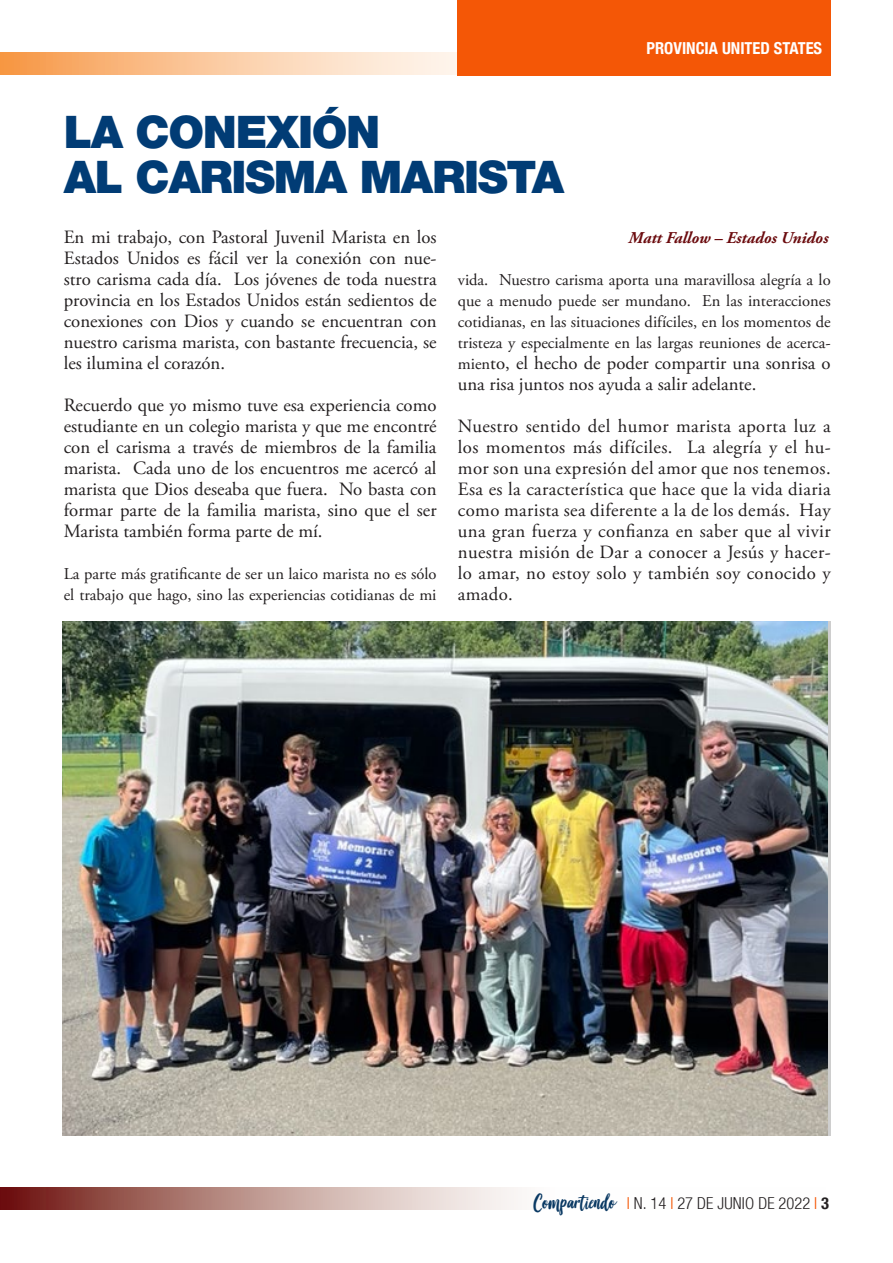
<style>
.page{position:relative;width:893px;height:1263px;background:#fff}
.page>*{position:absolute;margin:0;border:0;box-sizing:border-box;transform-origin:0 0}
.DidacaliaFotos{font:900 45px "Helvetica Neue";letter-spacing:-.03em;color:#013c75}
.t1{font:18.75px/21px "Adobe Garamond Pro";color:#231f20;text-align:justify}
.t2{font:16.5px/21px "Adobe Garamond Pro";color:#231f20}
.t3{font:300 condensed 16.5px "Helvetica Neue";color:#231f20}
.Testo_normal{font:italic 700 16.5px "Adobe Garamond Pro";color:#6b0b0e}
.Testo_normal-2{font:700 condensed 16.5px "Helvetica Neue";color:#fff}
.s1{font-size:16.5px}
.s2{font-family:"Good Vibes";font-weight:400;font-stretch:normal;font-size:22.5px;color:#0a3963}
.s3{color:#f45706}
.s4{font-weight:700}
</style>
<div class="page">
<svg style="left:0;top:53px;width:457px;height:22px"></svg>
<svg style="left:0;top:1187px;width:518px;height:22px"></svg>
<div style="left:457px;top:0;width:374px;height:75px;background:#f45706"></div>
<img style="left:63px;top:621px;width:765px;height:514px">
<p class="Testo_normal-2" style="left:647px;top:34px;width:177px">PROVINCIA UNITED STATES</p>
<p class="DidacaliaFotos" style="left:64px;top:105px;width:318px">LA CONEXIÓN</p>
<p class="DidacaliaFotos" style="left:64px;top:150px;width:502px">AL CARISMA MARISTA</p>
<p class="t1" style="left:64px;top:227px;width:374px">En mi trabajo, con Pastoral Juvenil Marista en los Estados Unidos es fácil ver la conexión con nue&shy;stro carisma cada día. Los jóvenes de toda nuestra provincia en los Estados Unidos están sedientos de conexiones con Dios y cuando se encuentran con nuestro carisma marista, con bastante frecuencia, se les ilumina el corazón.</p>
<p class="t1" style="left:64px;top:395px;width:374px">Recuerdo que yo mismo tuve esa experiencia como estudiante en un colegio marista y que me encontré con el carisma a través de miembros de la familia marista. Cada uno de los encuentros me acercó al marista que Dios deseaba que fuera. No basta con formar parte de la familia marista, sino que el ser Marista también forma parte de mí.</p>
<p class="t2" style="left:64px;top:564px;width:374px">La parte más gratificante de ser un laico marista no es sólo el trabajo que hago, sino las experiencias cotidianas de mi</p>
<p class="Testo_normal" style="left:628px;top:228px;width:201px">Matt Fallow – Estados Unidos</p>
<p class="t2" style="left:458px;top:270px;width:374px;text-align:justify">vida. Nuestro carisma aporta una maravillosa alegría a lo que a menudo puede ser mundano. En las interacciones cotidianas, en las situaciones difíciles, en los momentos de tristeza y especialmente en las largas reuniones de acerca-</p>
<p class="t1" style="left:458px;top:353px;width:374px"><span class="s1">mien</span>to, el hecho de poder compartir una sonrisa o una risa juntos nos ayuda a salir adelante.</p>
<p class="t1" style="left:458px;top:416px;width:374px">Nuestro sentido del humor marista aporta luz a los momentos más difíciles. La alegría y el hu&shy;mor son una expresión del amor que nos tenemos.<br>Esa es la característica que hace que la vida diaria como marista sea diferente a la de los demás. Hay una gran fuerza y confianza en saber que al vivir nuestra misión de Dar a conocer a Jesús y hacer&shy;lo amar, no estoy solo y también soy conocido y amado.</p>
<p class="t3" style="left:534px;top:1194px;width:297px"><span class="s2">Compartiendo</span> <span class="s3">I</span> N. 14 <span class="s3">I</span> 27 DE JUNIO DE 2022 <span class="s3">I</span> <span class="s4">3</span></p>
</div>
